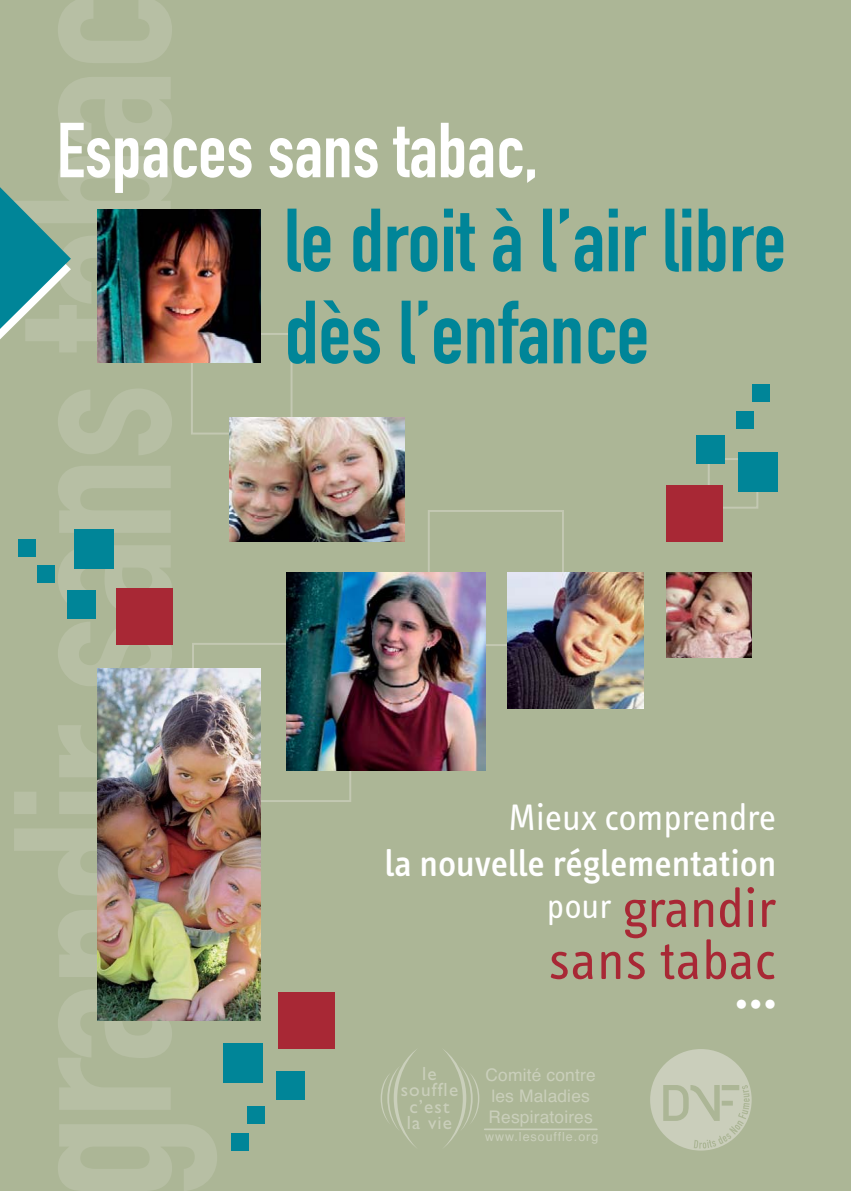
<style>
.page{position:relative;width:851px;height:1191px;background:#fff}
.page>*{position:absolute;margin:0;border:0;box-sizing:border-box;transform-origin:0 0}
.t1{font:88px/92px "DIN Engschrift Alternate";color:#008598}
.t2{font:76.4px "DIN Engschrift Alternate";color:#fff}
.t3{font:56px/52px "Info Text";letter-spacing:.005em;color:#a82835;text-align:right}
.t4{font:500 38px "Info Text";letter-spacing:.005em;color:#fff}
.t5{font:38px "Info Text";color:#fff}
.t6{font:36px "Info Text";color:#fff}
.t7{font:34px "Info Text";color:#fff}
.t8{font:19.2px/16.4px "Gill Sans";letter-spacing:.06em;color:#cacfbb;text-align:center}
.t9{font:17.4px/20.8px "Helvetica";letter-spacing:.01em;color:#cacfbb}
.t10{font:12.6px "Helvetica";letter-spacing:.075em;color:#cacfbb}
</style>
<div class="page">
<div style="left:0;top:0;width:850px;height:1191px;background:#acb696"></div>
<svg style="left:191px;top:333px;width:568px;height:469px"></svg>
<img style="left:98px;top:209px;width:163px;height:154px">
<img style="left:230px;top:417px;width:174px;height:125px">
<img style="left:286px;top:572px;width:199px;height:199px">
<img style="left:666px;top:572px;width:85px;height:85px">
<img style="left:507px;top:573px;width:136px;height:135px">
<div style="left:666px;top:485px;width:56px;height:57px;background:#a82835"></div>
<div style="left:737px;top:452px;width:40px;height:40px;background:#008598"></div>
<div style="left:696px;top:435px;width:28px;height:28px;background:#008598"></div>
<div style="left:736px;top:411px;width:17px;height:17px;background:#008598"></div>
<div style="left:752px;top:384px;width:17px;height:17px;background:#008598"></div>
<div style="left:116px;top:588px;width:56px;height:56px;background:#a82835"></div>
<div style="left:74px;top:529px;width:40px;height:40px;background:#008598"></div>
<div style="left:67px;top:590px;width:28px;height:28px;background:#008598"></div>
<div style="left:37px;top:565px;width:17px;height:17px;background:#008598"></div>
<div style="left:18px;top:539px;width:17px;height:17px;background:#008598"></div>
<img style="left:98px;top:668px;width:163px;height:352px">
<div style="left:278px;top:992px;width:56px;height:57px;background:#a82835"></div>
<div style="left:223px;top:1042px;width:40px;height:40px;background:#008598"></div>
<div style="left:276px;top:1071px;width:28px;height:28px;background:#008598"></div>
<div style="left:247px;top:1106px;width:17px;height:17px;background:#008598"></div>
<div style="left:231px;top:1133px;width:17px;height:17px;background:#008598"></div>
<svg style="left:0;top:187px;width:71px;height:152px"></svg>
<svg style="left:380px;top:1049px;width:37px;height:98px"></svg>
<svg style="left:443px;top:1049px;width:36px;height:98px"></svg>
<hr style="left:484px;top:1128px;width:112px;height:2px;background:#cacfbb">
<svg style="left:650px;top:1049px;width:101px;height:101px"></svg>
<h2 class="t2" style="left:57px;top:123px;width:483px">Espaces sans tabac,</h2>
<h1 class="t1" style="left:284px;top:203px;width:503px">le droit à l’air libre dès l’enfance</h1>
<h3 class="t5" style="left:508px;top:803px;width:269px">Mieux comprendre</h3>
<h3 class="t4" style="left:384px;top:849px;width:393px">la nouvelle réglementation</h3>
<h3 class="t6" style="left:546px;top:892px;width:66px">pour</h3>
<h3 class="t3" style="left:548px;top:886px;width:229px">grandir sans tabac</h3>
<p class="t8" style="left:401px;top:1067px;width:59px">le souffle c’est la vie</p>
<p class="t9" style="left:485px;top:1066px;width:112px">Comité contre les Maladies<br>Respiratoires</p>
<p class="t10" style="left:485px;top:1132px;width:115px">www.lesouffle.org</p>
<h3 class="t7" style="left:733px;top:991px;width:46px">• • •</h3>
</div>
